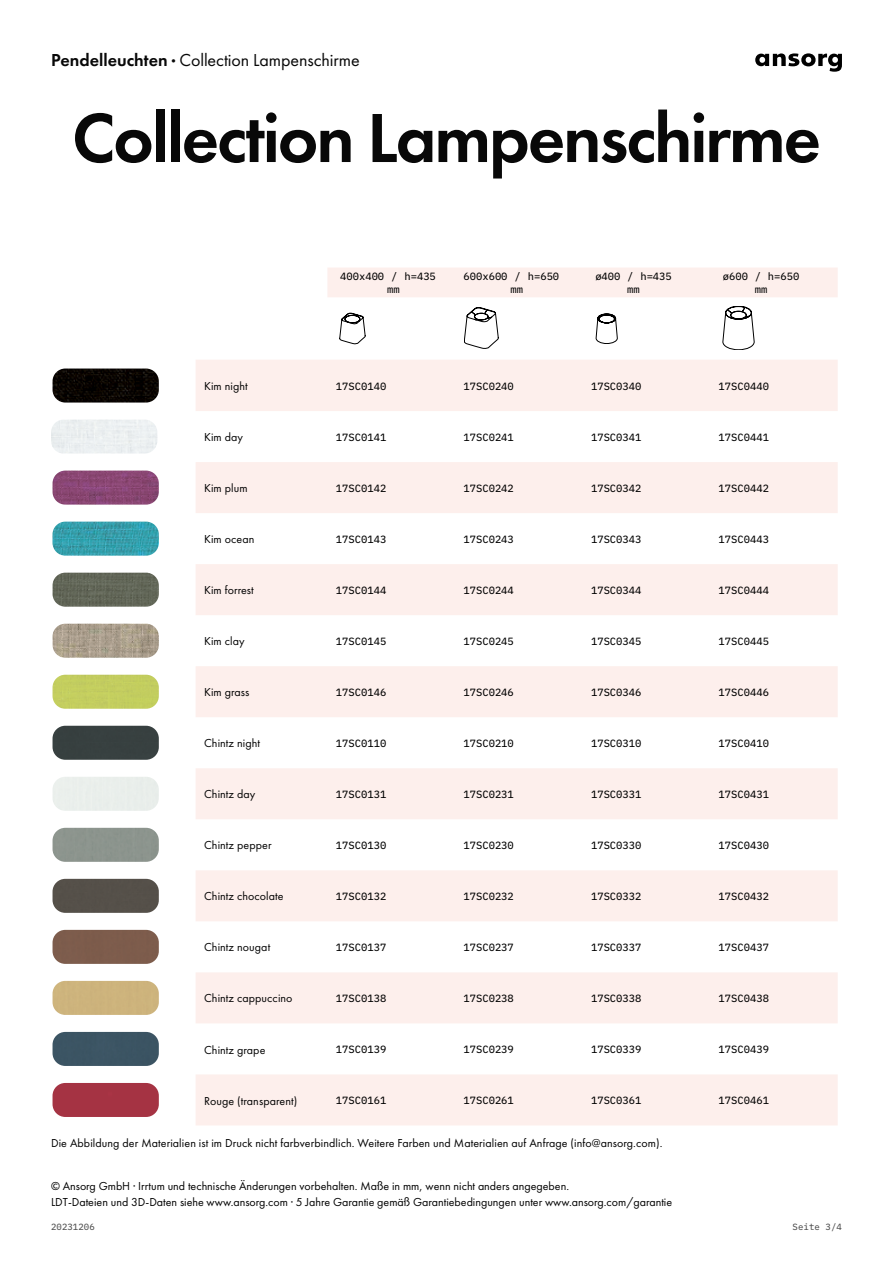
<style>
.page{position:relative;width:893px;height:1263px;background:#fff}
.page>*{position:absolute;margin:0;border:0;box-sizing:border-box;transform-origin:0 0}
.t1{font:600 72px "Futura PT";letter-spacing:-.03em;color:#080808}
.t2{font:18px "Futura PT";letter-spacing:-.005em;color:#080808}
.t3{font:12px/15.8px "Futura PT";letter-spacing:.005em;color:#000}
.t4{font:10.5px/12.6px "IBM Plex Mono Text";color:#000}
.t5{font:9px "IBM Plex Mono Text";letter-spacing:.01em;color:#4d4d4d}
.s1{font-weight:600}
</style>
<div class="page">
<svg style="left:755px;top:53px;width:87px;height:19px"></svg>
<svg style="left:196px;top:268px;width:642px;height:857px;fill:#fdf1ee"></svg>
<svg style="left:339px;top:313px;width:26px;height:31px"></svg>
<svg style="left:464px;top:307px;width:34px;height:42px"></svg>
<svg style="left:596px;top:314px;width:21px;height:30px"></svg>
<svg style="left:723px;top:306px;width:31px;height:44px"></svg>
<img style="left:53px;top:368px;width:106px;height:35px">
<div style="left:51px;top:420px;width:106px;height:34px;background:#ecf0f1"></div>
<img style="left:53px;top:471px;width:106px;height:34px">
<img style="left:53px;top:522px;width:106px;height:34px">
<img style="left:53px;top:573px;width:106px;height:34px">
<img style="left:53px;top:624px;width:106px;height:34px">
<img style="left:53px;top:675px;width:106px;height:34px">
<img style="left:53px;top:726px;width:106px;height:34px">
<img style="left:53px;top:828px;width:106px;height:34px">
<img style="left:53px;top:879px;width:106px;height:34px">
<img style="left:53px;top:930px;width:106px;height:34px">
<div style="left:53px;top:981px;width:106px;height:34px;background:#cdb37d"></div>
<div style="left:53px;top:1032px;width:106px;height:34px;background:#3c5463"></div>
<div style="left:53px;top:1083px;width:106px;height:34px;background:#a53343"></div>
<h2 class="t2" style="left:51px;top:49px;width:310px"><span class="s1">Pendelleuchten ·</span> Collection Lampenschirme</h2>
<h1 class="t1" style="left:72px;top:93px;width:751px">Collection Lampenschirme</h1>
<p class="t4" style="left:387px;top:269px;width:50px;text-indent:-47px">400x400 / h=435 mm</p>
<p class="t4" style="left:510px;top:269px;width:50px;text-indent:-47px">600x600 / h=650 mm</p>
<p class="t4" style="left:595px;top:269px;width:78px;text-align:center">ø400 / h=435 mm</p>
<p class="t4" style="left:723px;top:269px;width:78px;text-align:center">ø600 / h=650 mm</p>
<p class="t3" style="left:204px;top:378px;width:45px">Kim night</p>
<p class="t4" style="left:336px;top:379px;width:52px">17SC0140</p>
<p class="t4" style="left:463px;top:379px;width:52px">17SC0240</p>
<p class="t4" style="left:591px;top:379px;width:52px">17SC0340</p>
<p class="t4" style="left:719px;top:379px;width:52px">17SC0440</p>
<p class="t3" style="left:204px;top:429px;width:40px">Kim day</p>
<p class="t4" style="left:336px;top:430px;width:52px">17SC0141</p>
<p class="t4" style="left:463px;top:430px;width:52px">17SC0241</p>
<p class="t4" style="left:591px;top:430px;width:52px">17SC0341</p>
<p class="t4" style="left:719px;top:430px;width:52px">17SC0441</p>
<p class="t3" style="left:204px;top:480px;width:45px">Kim plum</p>
<p class="t4" style="left:336px;top:481px;width:52px">17SC0142</p>
<p class="t4" style="left:463px;top:481px;width:52px">17SC0242</p>
<p class="t4" style="left:591px;top:481px;width:52px">17SC0342</p>
<p class="t4" style="left:719px;top:481px;width:52px">17SC0442</p>
<p class="t3" style="left:204px;top:531px;width:52px">Kim ocean</p>
<p class="t4" style="left:336px;top:532px;width:52px">17SC0143</p>
<p class="t4" style="left:463px;top:532px;width:52px">17SC0243</p>
<p class="t4" style="left:591px;top:532px;width:52px">17SC0343</p>
<p class="t4" style="left:719px;top:532px;width:52px">17SC0443</p>
<p class="t3" style="left:204px;top:582px;width:51px">Kim forrest</p>
<p class="t4" style="left:336px;top:583px;width:52px">17SC0144</p>
<p class="t4" style="left:463px;top:583px;width:52px">17SC0244</p>
<p class="t4" style="left:591px;top:583px;width:52px">17SC0344</p>
<p class="t4" style="left:719px;top:583px;width:52px">17SC0444</p>
<p class="t3" style="left:204px;top:633px;width:42px">Kim clay</p>
<p class="t4" style="left:336px;top:634px;width:52px">17SC0145</p>
<p class="t4" style="left:463px;top:634px;width:52px">17SC0245</p>
<p class="t4" style="left:591px;top:634px;width:52px">17SC0345</p>
<p class="t4" style="left:719px;top:634px;width:52px">17SC0445</p>
<p class="t3" style="left:204px;top:684px;width:47px">Kim grass</p>
<p class="t4" style="left:336px;top:685px;width:52px">17SC0146</p>
<p class="t4" style="left:463px;top:685px;width:52px">17SC0246</p>
<p class="t4" style="left:591px;top:685px;width:52px">17SC0346</p>
<p class="t4" style="left:719px;top:685px;width:52px">17SC0446</p>
<p class="t3" style="left:204px;top:735px;width:57px">Chintz night</p>
<p class="t4" style="left:336px;top:736px;width:52px">17SC0110</p>
<p class="t4" style="left:463px;top:736px;width:52px">17SC0210</p>
<p class="t4" style="left:591px;top:736px;width:52px">17SC0310</p>
<p class="t4" style="left:719px;top:736px;width:52px">17SC0410</p>
<p class="t3" style="left:204px;top:786px;width:53px">Chintz day</p>
<p class="t4" style="left:336px;top:787px;width:52px">17SC0131</p>
<p class="t4" style="left:463px;top:787px;width:52px">17SC0231</p>
<p class="t4" style="left:591px;top:787px;width:52px">17SC0331</p>
<p class="t4" style="left:719px;top:787px;width:52px">17SC0431</p>
<p class="t3" style="left:204px;top:837px;width:69px">Chintz pepper</p>
<p class="t4" style="left:336px;top:838px;width:52px">17SC0130</p>
<p class="t4" style="left:463px;top:838px;width:52px">17SC0230</p>
<p class="t4" style="left:591px;top:838px;width:52px">17SC0330</p>
<p class="t4" style="left:719px;top:838px;width:52px">17SC0430</p>
<p class="t3" style="left:204px;top:888px;width:81px">Chintz chocolate</p>
<p class="t4" style="left:336px;top:889px;width:52px">17SC0132</p>
<p class="t4" style="left:463px;top:889px;width:52px">17SC0232</p>
<p class="t4" style="left:591px;top:889px;width:52px">17SC0332</p>
<p class="t4" style="left:719px;top:889px;width:52px">17SC0432</p>
<p class="t3" style="left:204px;top:939px;width:68px">Chintz nougat</p>
<p class="t4" style="left:336px;top:940px;width:52px">17SC0137</p>
<p class="t4" style="left:463px;top:940px;width:52px">17SC0237</p>
<p class="t4" style="left:591px;top:940px;width:52px">17SC0337</p>
<p class="t4" style="left:719px;top:940px;width:52px">17SC0437</p>
<p class="t3" style="left:204px;top:990px;width:90px">Chintz cappuccino</p>
<p class="t4" style="left:336px;top:991px;width:52px">17SC0138</p>
<p class="t4" style="left:463px;top:991px;width:52px">17SC0238</p>
<p class="t4" style="left:591px;top:991px;width:52px">17SC0338</p>
<p class="t4" style="left:719px;top:991px;width:52px">17SC0438</p>
<p class="t3" style="left:204px;top:1041px;width:63px">Chintz grape</p>
<p class="t4" style="left:336px;top:1042px;width:52px">17SC0139</p>
<p class="t4" style="left:463px;top:1042px;width:52px">17SC0239</p>
<p class="t4" style="left:591px;top:1042px;width:52px">17SC0339</p>
<p class="t4" style="left:719px;top:1042px;width:52px">17SC0439</p>
<p class="t3" style="left:204px;top:1092px;width:95px">Rouge (transparent)</p>
<p class="t4" style="left:336px;top:1093px;width:52px">17SC0161</p>
<p class="t4" style="left:463px;top:1093px;width:52px">17SC0261</p>
<p class="t4" style="left:591px;top:1093px;width:52px">17SC0361</p>
<p class="t4" style="left:719px;top:1093px;width:52px">17SC0461</p>
<p class="t3" style="left:51px;top:1135px;width:613px">Die Abbildung der Materialien ist im Druck nicht farbverbindlich. Weitere Farben und Materialien auf Anfrage (info@ansorg.com).</p>
<p class="t3" style="left:51px;top:1178px;width:623px">© Ansorg GmbH · Irrtum und technische Änderungen vorbehalten. Maße in mm, wenn nicht anders angegeben.<br>LDT-Dateien und 3D-Daten siehe www.ansorg.com · 5 Jahre Garantie gemäß Garantiebedingungen unter www.ansorg.com/garantie</p>
<p class="t5" style="left:793px;top:1220px;width:51px">Seite 3/4</p>
<p class="t5" style="left:51px;top:1220px;width:45px">20231206</p>
<p class="t5" style="left:798px;top:1220px;width:40px">Seite 8</p>
</div>
